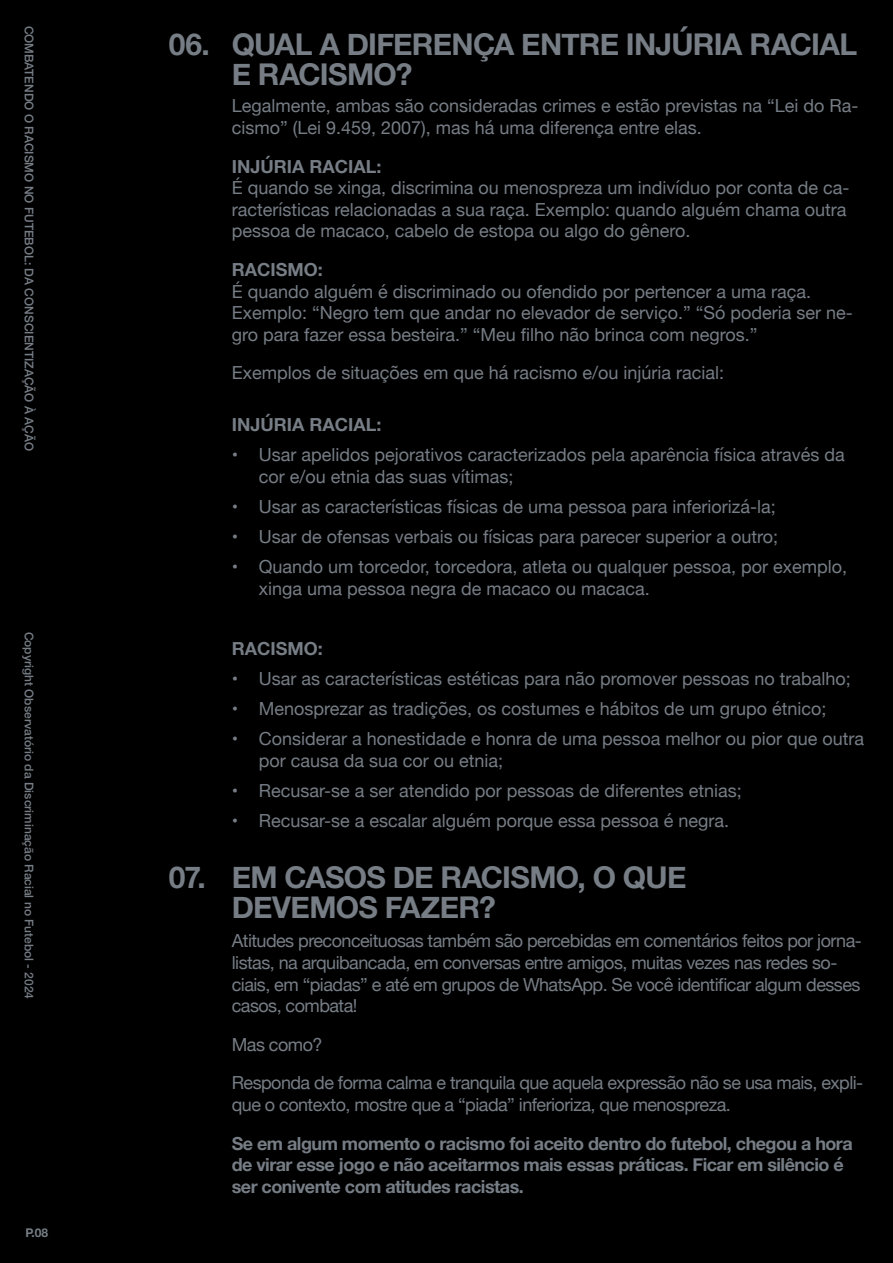
<style>
.page{position:relative;width:893px;height:1263px;background:#000}
.page>*{position:absolute;margin:0;border:0;box-sizing:border-box;transform-origin:0 0}
.t1{font:700 30px/30px "Helvetica Neue";letter-spacing:-.025em;color:#767d85}
.t2{font:18px/21.6px "Helvetica Neue";color:#767d85}
.t3{font:18px/21.6px "Helvetica Neue";letter-spacing:-.03em;color:#767d85}
.t4{font:700 18px/21.6px "Helvetica Neue";letter-spacing:-.03em;color:#767d85}
.t5{font:700 18px "Helvetica Neue";color:#767d85}
.t6{font:500 12px "Helvetica Neue";color:#767d85}
.t7{font:700 12px "Helvetica Neue";color:#767d85}
</style>
<div class="page">
<p class="t6" style="left:39px;top:26px;width:427px;rotate:90deg">COMBATENDO O RACISMO NO FUTEBOL: DA CONSCIENTIZAÇÃO À AÇÃO</p>
<p class="t6" style="left:39px;top:631px;width:369px;rotate:90deg">Copyright Observatório da Discriminação Racial no Futebol - 2024</p>
<p class="t7" style="left:26px;top:1223px;width:24px">P.08</p>
<h1 class="t1" style="left:232px;top:30px;width:627px;text-indent:-63px">06. QUAL A DIFERENÇA ENTRE INJÚRIA RACIAL<br>E RACISMO?</h1>
<p class="t2" style="left:232px;top:96px;width:628px">Legalmente, ambas são consideradas crimes e estão previstas na “Lei do Ra&shy;cismo” (Lei 9.459, 2007), mas há uma diferença entre elas.</p>
<p class="t5" style="left:232px;top:152px;width:151px">INJÚRIA RACIAL:</p>
<p class="t2" style="left:232px;top:178px;width:619px">É quando se xinga, discrimina ou menospreza um indivíduo por conta de ca&shy;racterísticas relacionadas a sua raça. Exemplo: quando alguém chama outra pessoa de macaco, cabelo de estopa ou algo do gênero.</p>
<p class="t5" style="left:232px;top:255px;width:92px">RACISMO:</p>
<p class="t2" style="left:232px;top:281px;width:623px">É quando alguém é discriminado ou ofendido por pertencer a uma raça.<br>Exemplo: “Negro tem que andar no elevador de serviço.” “Só poderia ser ne&shy;gro para fazer essa besteira.” “Meu filho não brinca com negros.”</p>
<p class="t2" style="left:232px;top:363px;width:494px">Exemplos de situações em que há racismo e/ou injúria racial:</p>
<p class="t5" style="left:232px;top:411px;width:151px">INJÚRIA RACIAL:</p>
<p class="t2" style="left:259px;top:445px;width:587px;text-indent:-27px">• Usar apelidos pejorativos caracterizados pela aparência física através da cor e/ou etnia das suas vítimas;</p>
<p class="t2" style="left:232px;top:497px;width:545px">• Usar as características físicas de uma pessoa para inferiorizá-la;</p>
<p class="t2" style="left:232px;top:527px;width:548px">• Usar de ofensas verbais ou físicas para parecer superior a outro;</p>
<p class="t2" style="left:259px;top:557px;width:590px;text-indent:-27px">• Quando um torcedor, torcedora, atleta ou qualquer pessoa, por exemplo, xinga uma pessoa negra de macaco ou macaca.</p>
<p class="t5" style="left:232px;top:634px;width:92px">RACISMO:</p>
<p class="t2" style="left:232px;top:669px;width:621px">• Usar as características estéticas para não promover pessoas no trabalho;</p>
<p class="t2" style="left:232px;top:699px;width:596px">• Menosprezar as tradições, os costumes e hábitos de um grupo étnico;</p>
<p class="t2" style="left:259px;top:729px;width:607px;text-indent:-27px">• Considerar a honestidade e honra de uma pessoa melhor ou pior que outra por causa da sua cor ou etnia;</p>
<p class="t2" style="left:232px;top:781px;width:512px">• Recusar-se a ser atendido por pessoas de diferentes etnias;</p>
<p class="t2" style="left:232px;top:811px;width:499px">• Recusar-se a escalar alguém porque essa pessoa é negra.</p>
<h1 class="t1" style="left:232px;top:863px;width:456px;text-indent:-63px">07. EM CASOS DE RACISMO, O QUE<br>DEVEMOS FAZER?</h1>
<p class="t3" style="left:232px;top:931px;width:632px">Atitudes preconceituosas também são percebidas em comentários feitos por jorna&shy;listas, na arquibancada, em conversas entre amigos, muitas vezes nas redes so&shy;ciais, em “piadas” e até em grupos de WhatsApp. Se você identificar algum desses casos, combata!</p>
<p class="t3" style="left:232px;top:1026px;width:633px;line-height:38.5px">Mas como?<br>Responda de forma calma e tranquila que aquela expressão não se usa mais, expli-</p>
<p class="t3" style="left:232px;top:1095px;width:501px">que o contexto, mostre que a “piada” inferioriza, que menospreza.</p>
<p class="t4" style="left:232px;top:1133px;width:622px">Se em algum momento o racismo foi aceito dentro do futebol, chegou a hora de virar esse jogo e não aceitarmos mais essas práticas. Ficar em silêncio é ser conivente com atitudes racistas.</p>
</div>
